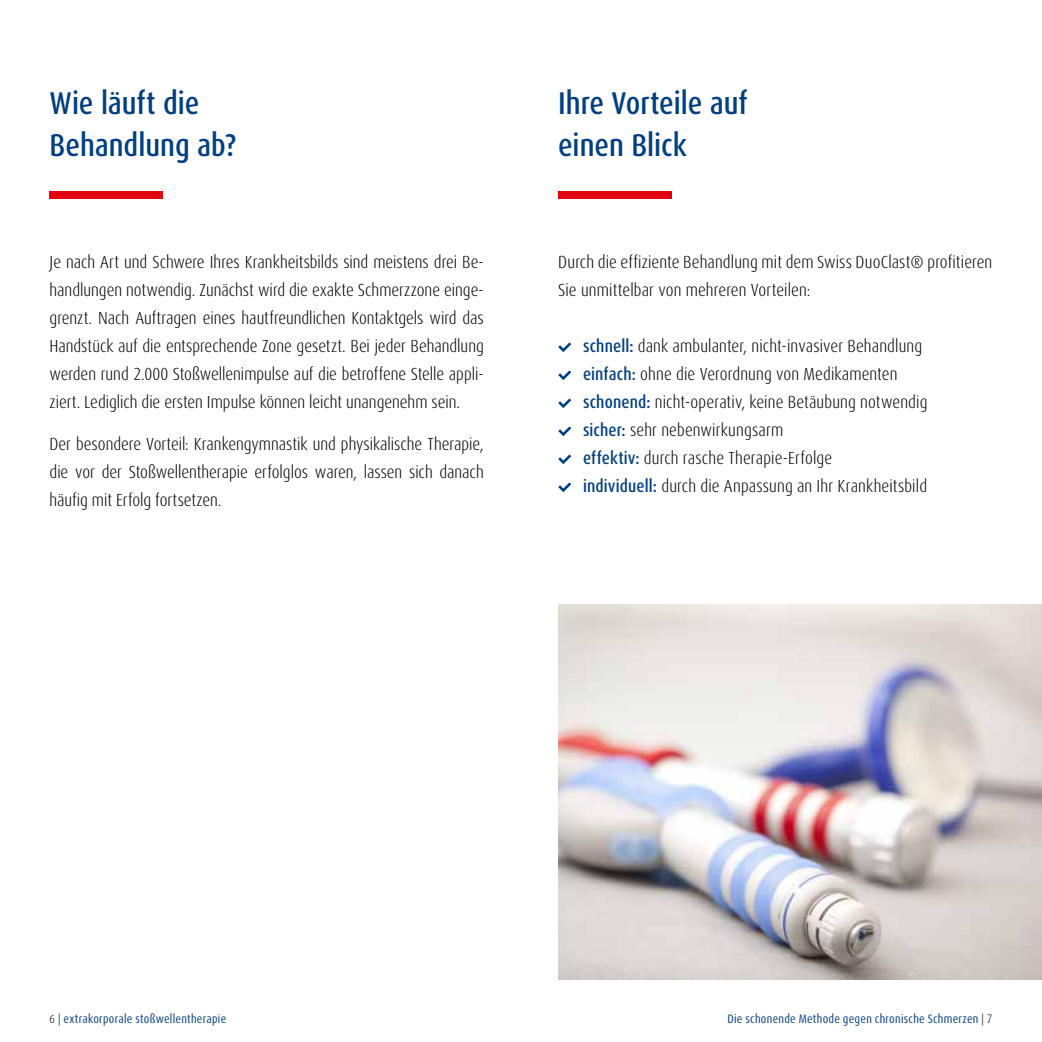
<style>
.page{position:relative;width:1042px;height:1042px;background:#fff}
.page>*{position:absolute;margin:0;border:0;box-sizing:border-box;transform-origin:0 0}
.t1{font:500 condensed 31.5px/42px "Dax OT";color:#003f82}
.t2{font:300 condensed 17.5px/28px "Dax OT";letter-spacing:.005em;color:#000;text-align:justify}
.t3{font:condensed 12.25px "Dax OT";letter-spacing:.025em;color:#003f82}
.s1{font-weight:500;color:#003f82}
.s2{font-weight:300;color:#000}
</style>
<div class="page">
<div style="left:50px;top:192px;width:113px;height:7px;background:#e3000f"></div>
<div style="left:558px;top:191px;width:113px;height:7px;background:#e3000f"></div>
<svg style="left:558px;top:342px;width:13px;height:10px"></svg>
<svg style="left:558px;top:370px;width:13px;height:10px"></svg>
<svg style="left:558px;top:398px;width:13px;height:10px"></svg>
<svg style="left:558px;top:426px;width:13px;height:10px"></svg>
<svg style="left:558px;top:454px;width:13px;height:10px"></svg>
<svg style="left:558px;top:482px;width:13px;height:10px"></svg>
<img style="left:558px;top:604px;width:484px;height:376px">
<h1 class="t1" style="left:50px;top:82px;width:189px">Wie läuft die<br>Behandlung ab?</h1>
<h1 class="t1" style="left:558px;top:82px;width:191px">Ihre Vorteile auf einen Blick</h1>
<p class="t2" style="left:50px;top:248px;width:436px">Je nach Art und Schwere Ihres Krankheitsbilds sind meistens drei Be&shy;handlungen notwendig. Zunächst wird die exakte Schmerzzone einge&shy;grenzt. Nach Auftragen eines hautfreundlichen Kontaktgels wird das Handstück auf die entsprechende Zone gesetzt. Bei jeder Behandlung werden rund 2.000 Stoßwellenimpulse auf die betroffene Stelle appli&shy;ziert. Lediglich die ersten Impulse können leicht unangenehm sein.</p>
<p class="t2" style="left:50px;top:430px;width:436px">Der besondere Vorteil: Krankengymnastik und physikalische Therapie, die vor der Stoßwellentherapie erfolglos waren, lassen sich danach häufig mit Erfolg fortsetzen.</p>
<p class="t2" style="left:558px;top:248px;width:436px">Durch die effiziente Behandlung mit dem Swiss DuoClast® profitieren<br>Sie unmittelbar von mehreren Vorteilen:</p>
<p class="t2" style="left:583px;top:332px;width:346px;text-align:left"><span class="s1">schnell:</span> dank ambulanter, nicht-invasiver Behandlung <span class="s1">einfach:</span> ohne die Verordnung von Medikamenten <span class="s1">schonend:</span> nicht-operativ, keine Betäubung notwendig <span class="s1">sicher:</span> sehr nebenwirkungsarm<br><span class="s1">effektiv:</span> durch rasche Therapie-Erfolge<br><span class="s1">individuell:</span> durch die Anpassung an Ihr Krankheitsbild</p>
<p class="t3" style="left:50px;top:1011px;width:178px"><span class="s2">6 |</span> extrakorporale stoßwellentherapie</p>
<p class="t3" style="left:727px;top:1011px;width:266px">Die schonende Methode gegen chronische Schmerzen <span class="s2">| 7</span></p>
</div>
